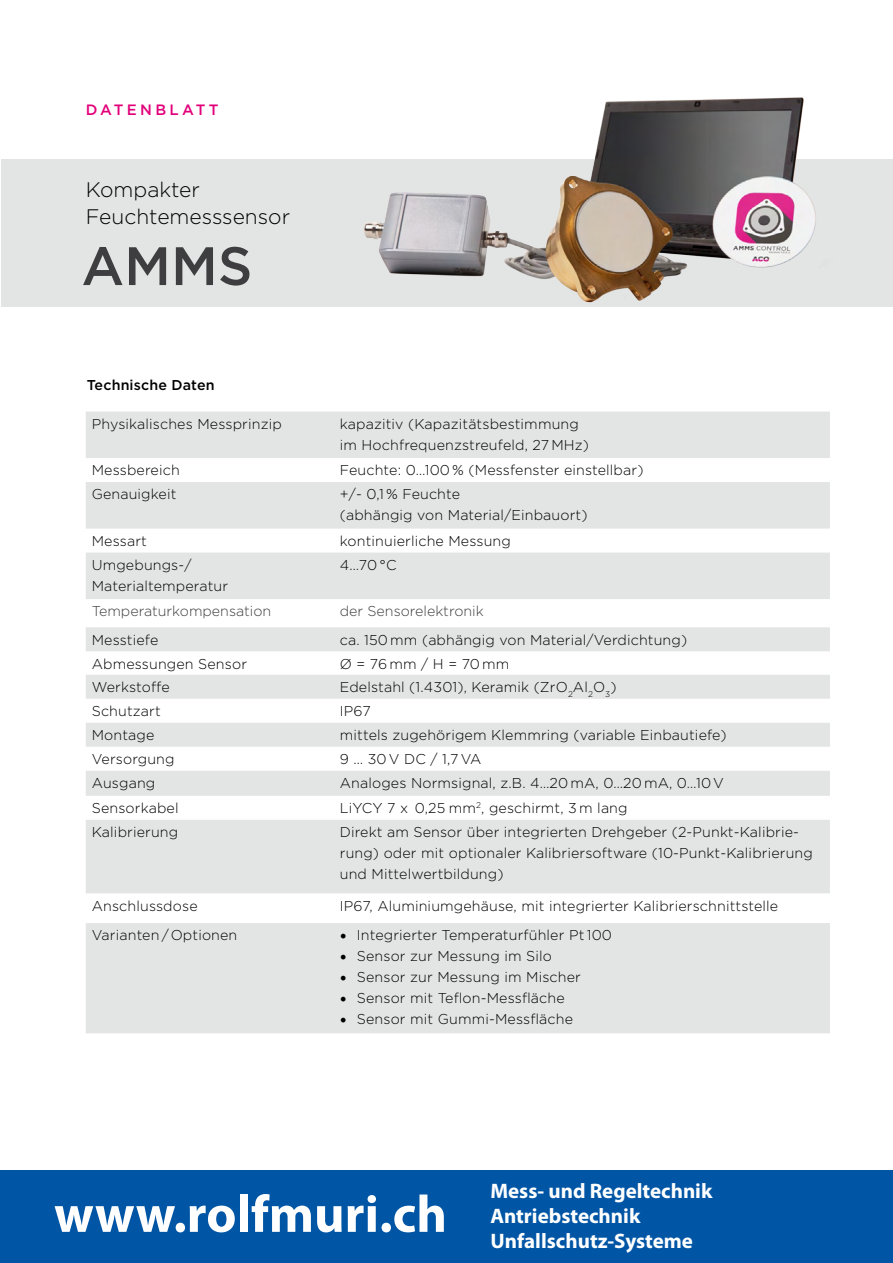
<style>
.page{position:relative;width:893px;height:1263px;background:#fff}
.page>*{position:absolute;margin:0;border:0;box-sizing:border-box;transform-origin:0 0}
.t1{font:500 54px "Gotham";color:#3e3d40}
.t2{font:700 52.5px "Myriad Pro";color:#fff}
.t3{font:700 21px/25.2px "Myriad Pro";color:#fff}
.t4{font:300 21px/27px "Gotham";color:#000}
.t5{font:500 15px "Gotham";letter-spacing:.22em;color:#e2007a}
.t6{font:300 14.25px/21px "Gotham";letter-spacing:.01em;color:#000}
.t7{font:300 14.25px "Gotham";color:#3e3d40}
.t8{font:500 14.25px "Gotham";letter-spacing:.01em;color:#000}
.s1{font-family:"Minion Pro";font-weight:400;font-size:18px}
</style>
<div class="page">
<div style="left:0;top:1171px;width:893px;height:92px;background:#0155a5"></div>
<div style="left:1px;top:159px;width:892px;height:147px;background:#e3e4e4"></div>
<svg style="left:86px;top:411px;width:744px;height:622px;fill:#e3e4e4"></svg>
<img style="left:340px;top:97px;width:510px;height:210px">
<p class="t5" style="left:86px;top:100px;width:134px">DATENBLATT</p>
<h3 class="t4" style="left:86px;top:175px;width:206px">Kompakter<br>Feuchtemesssensor</h3>
<h1 class="t1" style="left:81px;top:231px;width:172px">AMMS</h1>
<p class="t8" style="left:87px;top:376px;width:129px">Technische Daten</p>
<p class="t6" style="left:92px;top:413px;width:192px">Physikalisches Messprinzip</p>
<p class="t6" style="left:340px;top:413px;width:251px">kapazitiv (Kapazitätsbestimmung im Hochfrequenzstreufeld, 27 MHz)</p>
<p class="t6" style="left:92px;top:459px;width:89px">Messbereich</p>
<p class="t6" style="left:340px;top:459px;width:305px">Feuchte: 0…100 % (Messfenster einstellbar)</p>
<p class="t6" style="left:92px;top:483px;width:86px">Genauigkeit</p>
<p class="t6" style="left:340px;top:483px;width:249px">+/- 0,1 % Feuchte<br>(abhängig von Material/Einbauort)</p>
<p class="t6" style="left:92px;top:530px;width:57px">Messart</p>
<p class="t6" style="left:340px;top:530px;width:173px">kontinuierliche Messung</p>
<p class="t6" style="left:92px;top:554px;width:138px">Umgebungs-/<br>Materialtemperatur</p>
<p class="t6" style="left:340px;top:554px;width:58px">4…70 °C</p>
<p class="t7" style="left:92px;top:602px;width:181px">Temperaturkompensation</p>
<p class="t7" style="left:340px;top:602px;width:145px">der Sensorelektronik</p>
<p class="t6" style="left:92px;top:629px;width:68px">Messtiefe</p>
<p class="t6" style="left:340px;top:629px;width:349px">ca. 150 mm (abhängig von Material/Verdichtung)</p>
<p class="t6" style="left:92px;top:653px;width:157px">Abmessungen Sensor</p>
<p class="t6" style="left:340px;top:653px;width:171px">Ø = 76 mm / H = 70 mm</p>
<p class="t6" style="left:92px;top:676px;width:79px">Werkstoffe</p>
<p class="t6" style="left:340px;top:676px;width:278px">Edelstahl (1.4301), Keramik (ZrO<sub>2</sub>Al<sub>2</sub>O<sub>3</sub>)</p>
<p class="t6" style="left:92px;top:700px;width:71px">Schutzart</p>
<p class="t6" style="left:340px;top:700px;width:33px">IP67</p>
<p class="t6" style="left:92px;top:724px;width:64px">Montage</p>
<p class="t6" style="left:340px;top:724px;width:388px">mittels zugehörigem Klemmring (variable Einbautiefe)</p>
<p class="t6" style="left:92px;top:748px;width:84px">Versorgung</p>
<p class="t6" style="left:340px;top:748px;width:143px">9 … 30 V DC / 1,7 VA</p>
<p class="t6" style="left:92px;top:772px;width:65px">Ausgang</p>
<p class="t6" style="left:340px;top:772px;width:386px">Analoges Normsignal, z.B. 4…20 mA, 0…20 mA, 0…10 V</p>
<p class="t6" style="left:92px;top:797px;width:88px">Sensorkabel</p>
<p class="t6" style="left:340px;top:797px;width:289px">LiYCY 7 x 0,25 mm<sup>2</sup>, geschirmt, 3 m lang</p>
<p class="t6" style="left:92px;top:821px;width:88px">Kalibrierung</p>
<p class="t6" style="left:340px;top:821px;width:475px">Direkt am Sensor über integrierten Drehgeber (2-Punkt-Kalibrie&shy;rung) oder mit optionaler Kalibriersoftware (10-Punkt-Kalibrierung und Mittelwertbildung)</p>
<p class="t6" style="left:92px;top:895px;width:107px">Anschlussdose</p>
<p class="t6" style="left:340px;top:895px;width:440px">IP67, Aluminiumgehäuse, mit integrierter Kalibrierschnittstelle</p>
<p class="t6" style="left:92px;top:924px;width:147px">Varianten / Optionen</p>
<p class="t6" style="left:340px;top:924px;width:274px"><span class="s1">•</span> Integrierter Temperaturfühler Pt 100</p>
<p class="t6" style="left:340px;top:945px;width:214px"><span class="s1">•</span> Sensor zur Messung im Silo</p>
<p class="t6" style="left:340px;top:966px;width:243px"><span class="s1">•</span> Sensor zur Messung im Mischer</p>
<p class="t6" style="left:340px;top:987px;width:226px"><span class="s1">•</span> Sensor mit Teflon-Messfläche</p>
<p class="t6" style="left:340px;top:1008px;width:235px"><span class="s1">•</span> Sensor mit Gummi-Messfläche</p>
<h2 class="t2" style="left:54px;top:1185px;width:395px">www.rolfmuri.ch</h2>
<h3 class="t3" style="left:490px;top:1178px;width:223px">Mess- und Regeltechnik<br>Antriebstechnik<br>Unfallschutz-Systeme</h3>
</div>
